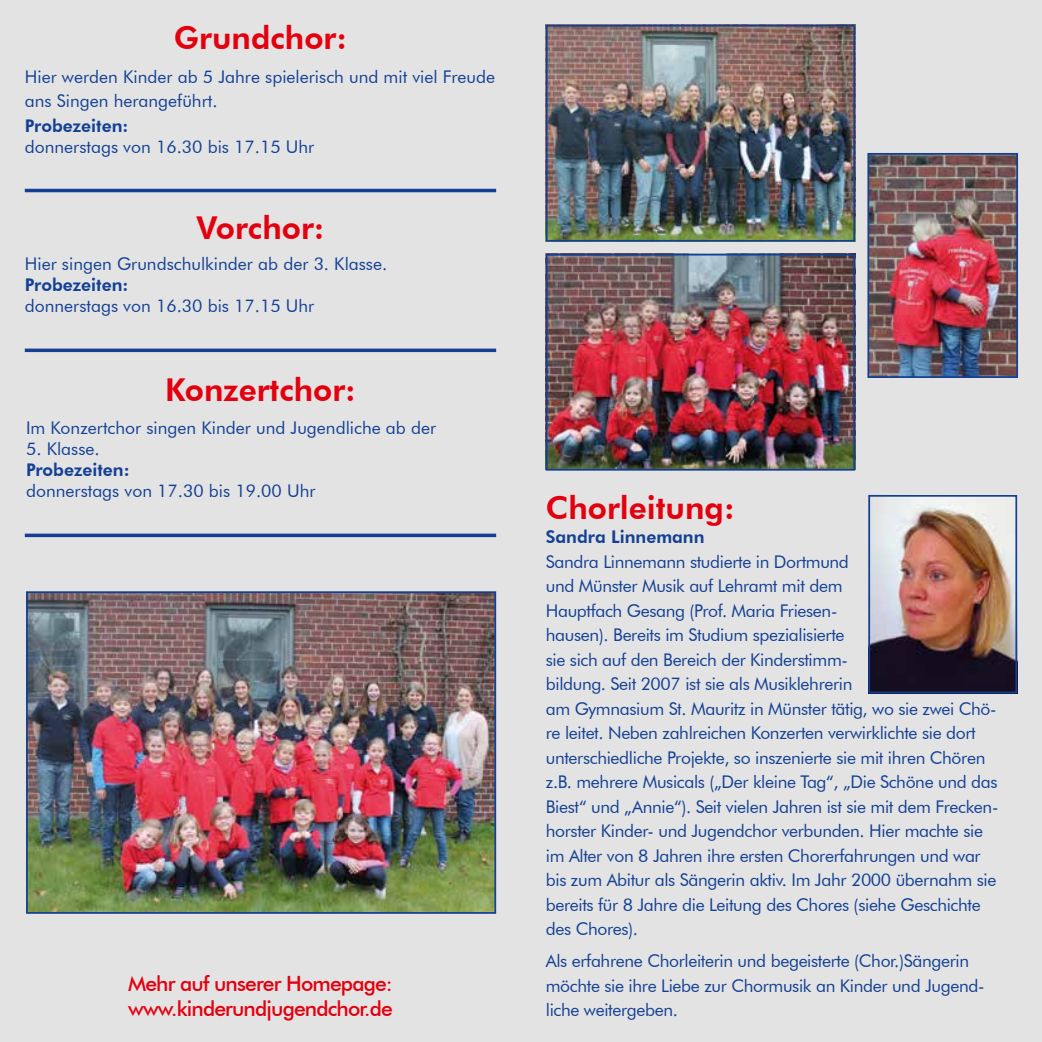
<style>
.page{position:relative;width:1042px;height:1042px;background:#e3e3e3}
.page>*{position:absolute;margin:0;border:0;box-sizing:border-box;transform-origin:0 0}
.t1{font:800 31.5px "Futura BT";color:#e3000f}
.t2{font:500 21px/25.2px "Futura BT";letter-spacing:-.04em;color:#e3000f}
.t3{font:17.5px/24.5px "Futura BT";letter-spacing:-.02em;color:#134094}
.t4{font:17.5px/24.5px "Futura BT";color:#134094}
.t5{font:800 17.5px "Futura BT";color:#134094}
</style>
<div class="page">
<img style="left:549px;top:28px;width:303px;height:211px">
<div style="left:546px;top:25px;width:309px;height:217px;border:2px solid #134094"></div>
<img style="left:871px;top:498px;width:143px;height:192px">
<div style="left:868px;top:495px;width:149px;height:198px;border:2px solid #134094"></div>
<hr style="left:25px;top:189px;width:471px;height:3px;background:#134094">
<svg style="left:25px;top:533px;width:471px;height:4px;background:#3359a0"></svg>
<svg style="left:25px;top:348px;width:471px;height:4px;background:#30579f"></svg>
<img style="left:29px;top:594px;width:464px;height:317px">
<div style="left:26px;top:591px;width:470px;height:323px;border:2px solid #134094"></div>
<img style="left:549px;top:257px;width:303px;height:211px">
<div style="left:546px;top:254px;width:309px;height:217px;border:2px solid #134094"></div>
<img style="left:870px;top:156px;width:145px;height:219px">
<div style="left:867px;top:153px;width:151px;height:225px;border:2px solid #134094"></div>
<h1 class="t1" style="left:174px;top:18px;width:174px">Grundchor:</h1>
<p class="t4" style="left:25px;top:64px;width:472px">Hier werden Kinder ab 5 Jahre spielerisch und mit viel Freude ans Singen herangeführt.</p>
<p class="t5" style="left:25px;top:115px;width:105px">Probezeiten:</p>
<p class="t4" style="left:25px;top:134px;width:291px">donnerstags von 16.30 bis 17.15 Uhr</p>
<h1 class="t1" style="left:197px;top:208px;width:129px">Vorchor:</h1>
<p class="t4" style="left:25px;top:251px;width:364px">Hier singen Grundschulkinder ab der 3. Klasse.</p>
<p class="t5" style="left:25px;top:274px;width:105px">Probezeiten:</p>
<p class="t4" style="left:25px;top:293px;width:291px">donnerstags von 16.30 bis 17.15 Uhr</p>
<h1 class="t1" style="left:165px;top:371px;width:192px">Konzertchor:</h1>
<p class="t4" style="left:26px;top:415px;width:412px">Im Konzertchor singen Kinder und Jugendliche ab der</p>
<p class="t3" style="left:26px;top:436px;width:75px">5. Klasse.</p>
<p class="t5" style="left:26px;top:459px;width:105px">Probezeiten:</p>
<p class="t4" style="left:26px;top:478px;width:291px">donnerstags von 17.30 bis 19.00 Uhr</p>
<p class="t2" style="left:128px;top:970px;width:266px">Mehr auf unserer Homepage: www.kinderundjugendchor.de</p>
<h1 class="t1" style="left:546px;top:488px;width:190px">Chorleitung:</h1>
<p class="t5" style="left:546px;top:526px;width:160px">Sandra Linnemann</p>
<p class="t3" style="left:546px;top:549px;width:454px">Sandra Linnemann studierte in Dortmund<br>und Münster Musik auf Lehramt mit dem<br>Hauptfach Gesang (Prof. Maria Friesen-<br>hausen). Bereits im Studium spezialisierte<br>sie sich auf den Bereich der Kinderstimm-<br>bildung. Seit 2007 ist sie als Musiklehrerin<br>am Gymnasium St. Mauritz in Münster tätig, wo sie zwei Chö&shy;re leitet. Neben zahlreichen Konzerten verwirklichte sie dort unterschiedliche Projekte, so inszenierte sie mit ihren Chören z.B. mehrere Musicals („Der kleine Tag“, „Die Schöne und das Biest“ und „Annie“). Seit vielen Jahren ist sie mit dem Frecken&shy;horster Kinder- und Jugendchor verbunden. Hier machte sie im Alter von 8 Jahren ihre ersten Chorerfahrungen und war bis zum Abitur als Sängerin aktiv. Im Jahr 2000 übernahm sie bereits für 8 Jahre die Leitung des Chores (siehe Geschichte des Chores).</p>
<p class="t3" style="left:546px;top:949px;width:440px">Als erfahrene Chorleiterin und begeisterte (Chor.)Sängerin möchte sie ihre Liebe zur Chormusik an Kinder und Jugend&shy;liche weitergeben.</p>
</div>
